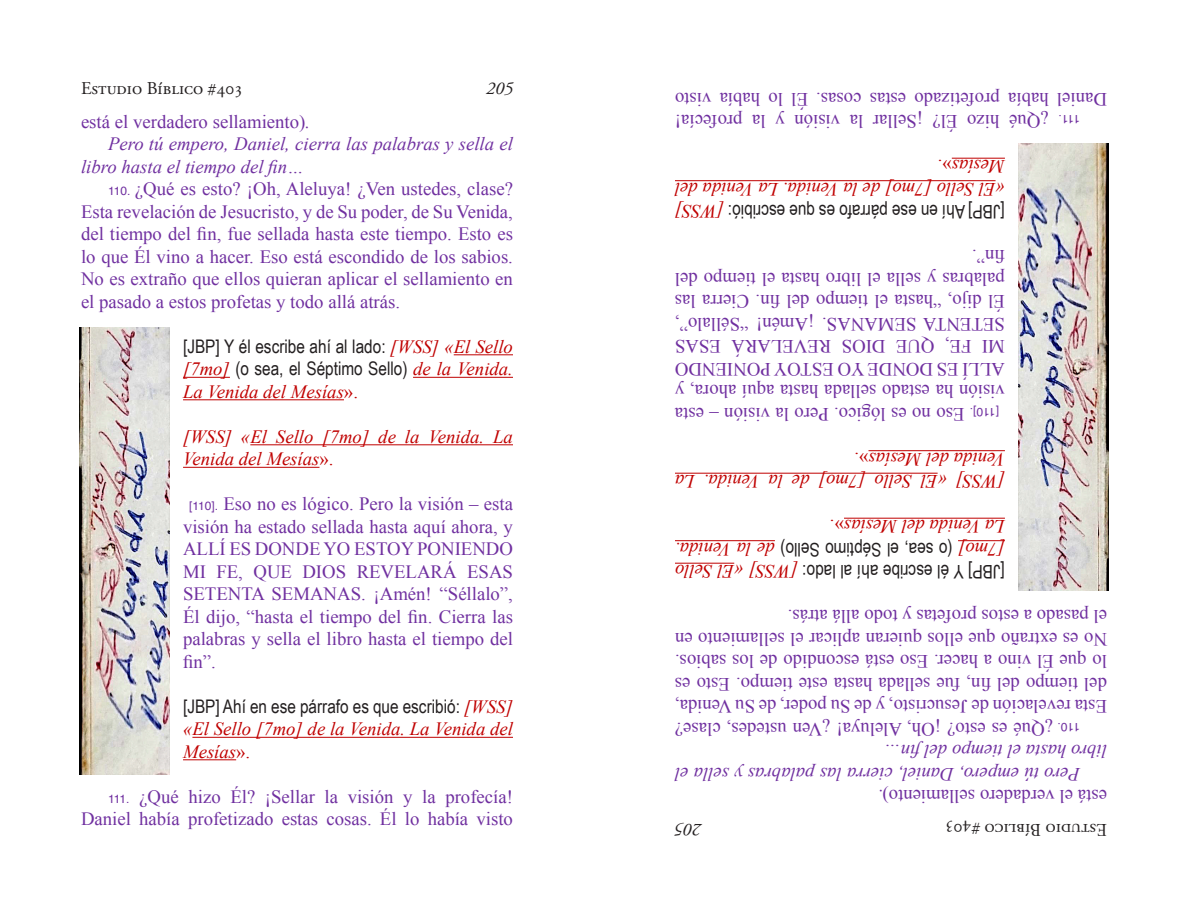
<style>
.page{position:relative;width:1188px;height:918px;background:#fff}
.page>*{position:absolute;margin:0;border:0;box-sizing:border-box;transform-origin:0 0}
.t1{font:18.75px/22.5px "Times New Roman";color:#7030a0;text-align:justify}
.t2{font:18.75px/22.5px "Arial Narrow";color:#231f20}
.t3{font:italic 18.75px/22.5px "Times New Roman";color:#c00000}
.t4{font:italic 18.75px "Times New Roman";color:#7030a0}
.t5{font:18px "Adobe Garamond Pro";color:#231f20}
.t6{font:italic 18px "Adobe Garamond Pro";color:#231f20}
.t7{font:12px "Helvetica";letter-spacing:-.075em;color:#7030a0}
.s1{font-style:italic}
.s2{font-family:"Helvetica";font-size:12px}
.s3{font-family:"Times New Roman";font-style:italic;color:#c00000}
.s4{font-style:normal}
</style>
<div class="page">
<hr style="left:454px;top:355px;width:59px;height:1px;background:#c00000">
<hr style="left:183px;top:377px;width:47px;height:1px;background:#c00000">
<hr style="left:413px;top:377px;width:100px;height:1px;background:#c00000">
<hr style="left:183px;top:400px;width:161px;height:1px;background:#c00000">
<hr style="left:250px;top:445px;width:263px;height:1px;background:#c00000">
<hr style="left:183px;top:467px;width:136px;height:1px;background:#c00000">
<hr style="left:192px;top:737px;width:321px;height:1px;background:#c00000">
<hr style="left:183px;top:760px;width:53px;height:1px;background:#c00000">
<img style="left:80px;top:328px;width:90px;height:446px">
<hr style="left:675px;top:563px;width:59px;height:1px;background:#c00000">
<hr style="left:958px;top:540px;width:47px;height:1px;background:#c00000">
<hr style="left:675px;top:540px;width:100px;height:1px;background:#c00000">
<hr style="left:844px;top:518px;width:161px;height:1px;background:#c00000">
<hr style="left:675px;top:473px;width:263px;height:1px;background:#c00000">
<hr style="left:869px;top:450px;width:136px;height:1px;background:#c00000">
<hr style="left:675px;top:180px;width:321px;height:1px;background:#c00000">
<hr style="left:952px;top:158px;width:53px;height:1px;background:#c00000">
<img style="left:1018px;top:144px;width:90px;height:446px">
<p class="t5" style="left:81px;top:78px;width:164px">Estudio Bíblico #403</p>
<p class="t6" style="left:486px;top:78px;width:28px">205</p>
<p class="t1" style="left:81px;top:110px;width:231px">está el verdadero sellamiento)<span class="s1">.</span></p>
<p class="t4" style="left:108px;top:131px;width:407px">Pero tú empero, Daniel, cierra las palabras y sella el</p>
<p class="t4" style="left:81px;top:154px;width:224px">libro hasta el tiempo del fin…</p>
<p class="t1" style="left:108px;top:177px;width:407px"><span class="s2">110.</span> ¿Qué es esto? ¡Oh, Aleluya! ¿Ven ustedes, clase?</p>
<p class="t1" style="left:81px;top:200px;width:434px">Esta revelación de Jesucristo, y de Su poder, de Su Venida,</p>
<p class="t1" style="left:81px;top:222px;width:434px">del tiempo del fin, fue sellada hasta este tiempo. Esto es</p>
<p class="t1" style="left:81px;top:245px;width:434px">lo que Él vino a hacer. Eso está escondido de los sabios.</p>
<p class="t1" style="left:81px;top:267px;width:434px">No es extraño que ellos quieran aplicar el sellamiento en</p>
<p class="t1" style="left:81px;top:290px;width:321px">el pasado a estos profetas y todo allá atrás.</p>
<p class="t2" style="left:183px;top:334px;width:331px">[JBP] Y él escribe ahí al lado: <span class="s3">[WSS] «El Sello [7mo]</span> (o sea, el Séptimo Sello) <span class="s3">de la Venida.</span></p>
<p class="t3" style="left:183px;top:380px;width:176px">La Venida del Mesías<span class="s4">».</span></p>
<p class="t3" style="left:183px;top:425px;width:331px">[WSS] «El Sello [7mo] de la Venida. La<br>Venida del Mesías<span class="s4">».</span></p>
<p class="t1" style="left:183px;top:492px;width:331px;text-indent:6px"><span class="s2">[110].</span> Eso no es lógico. Pero la visión – esta visión ha estado sellada hasta aquí ahora, y ALLÍ ES DONDE YO ESTOY PONIENDO MI FE, QUE DIOS REVELARÁ ESAS SETENTA SEMANAS. ¡Amén! “Séllalo”, Él dijo, “hasta el tiempo del fin. Cierra las palabras y sella el libro hasta el tiempo del fin”.</p>
<p class="t2" style="left:183px;top:694px;width:331px">[JBP] Ahí en ese párrafo es que escribió: <span class="s3">[WSS]</span></p>
<p class="t3" style="left:183px;top:717px;width:331px">«El Sello [7mo] de la Venida. La Venida del<br>Mesías<span class="s4">».</span></p>
<p class="t1" style="left:81px;top:785px;width:434px;text-align:right"><span class="s2">111.</span> ¿Qué hizo Él? ¡Sellar la visión y la profecía!<br>Daniel había profetizado estas cosas. Él lo había visto</p>
<p class="t1" style="left:1107px;top:111px;width:434px;rotate:-180deg">Daniel había profetizado estas cosas. Él lo había visto</p>
<p class="t1" style="left:1049px;top:133px;width:375px;rotate:-180deg">¿Qué hizo Él? ¡Sellar la visión y la profecía!</p>
<p class="t7" style="left:1080px;top:129px;width:23px;rotate:-180deg">111.</p>
<p class="t3" style="left:1005px;top:201px;width:331px;rotate:-180deg">«El Sello [7mo] de la Venida. La Venida del<br>Mesías<span class="s4">».</span></p>
<p class="t2" style="left:1005px;top:224px;width:331px;rotate:-180deg">[JBP] Ahí en ese párrafo es que escribió: <span class="s3">[WSS]</span></p>
<p class="t1" style="left:1005px;top:403px;width:331px;rotate:-180deg">visión ha estado sellada hasta aquí ahora, y ALLÍ ES DONDE YO ESTOY PONIENDO MI FE, QUE DIOS REVELARÁ ESAS SETENTA SEMANAS. ¡Amén! “Séllalo”, Él dijo, “hasta el tiempo del fin. Cierra las palabras y sella el libro hasta el tiempo del fin”.</p>
<p class="t1" style="left:964px;top:426px;width:291px;rotate:-180deg">Eso no es lógico. Pero la visión – esta</p>
<p class="t7" style="left:999px;top:421px;width:31px;rotate:-180deg">[110].</p>
<p class="t3" style="left:1005px;top:493px;width:331px;rotate:-180deg">[WSS] «El Sello [7mo] de la Venida. La<br>Venida del Mesías<span class="s4">».</span></p>
<p class="t3" style="left:1005px;top:538px;width:176px;rotate:-180deg">La Venida del Mesías<span class="s4">».</span></p>
<p class="t2" style="left:1005px;top:584px;width:331px;rotate:-180deg">[JBP] Y él escribe ahí al lado: <span class="s3">[WSS] «El Sello [7mo]</span> (o sea, el Séptimo Sello) <span class="s3">de la Venida.</span></p>
<p class="t1" style="left:1107px;top:718px;width:434px;rotate:-180deg">Esta revelación de Jesucristo, y de Su poder, de Su Venida, del tiempo del fin, fue sellada hasta este tiempo. Esto es lo que Él vino a hacer. Eso está escondido de los sabios.<br>No es extraño que ellos quieran aplicar el sellamiento en el pasado a estos profetas y todo allá atrás.</p>
<p class="t1" style="left:1053px;top:741px;width:380px;rotate:-180deg">¿Qué es esto? ¡Oh, Aleluya! ¿Ven ustedes, clase?</p>
<p class="t7" style="left:1080px;top:736px;width:24px;rotate:-180deg">110.</p>
<p class="t4" style="left:1107px;top:764px;width:224px;rotate:-180deg">libro hasta el tiempo del fin…</p>
<p class="t4" style="left:1080px;top:787px;width:407px;rotate:-180deg">Pero tú empero, Daniel, cierra las palabras y sella el</p>
<p class="t1" style="left:1107px;top:808px;width:231px;rotate:-180deg">está el verdadero sellamiento)<span class="s1">.</span></p>
<p class="t6" style="left:702px;top:840px;width:28px;rotate:-180deg">205</p>
<p class="t5" style="left:1107px;top:840px;width:164px;rotate:-180deg">Estudio Bíblico #403</p>
</div>
